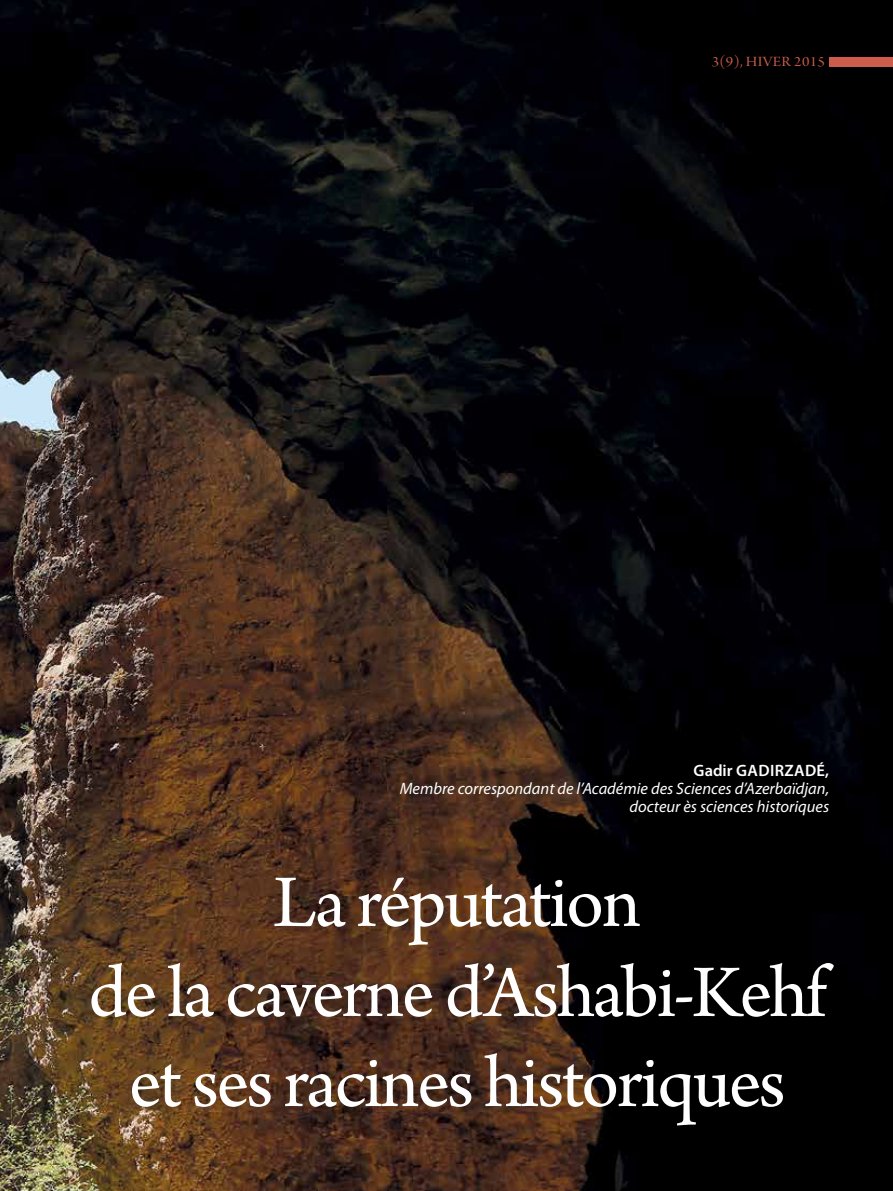
<style>
.page{position:relative;width:893px;height:1191px;background:#fff}
.page>*{position:absolute;margin:0;border:0;box-sizing:border-box;transform-origin:0 0}
.t1{font:78px/90px "Arno Pro";letter-spacing:-.03em;color:#fff;text-align:center}
.t2{font:italic 16.5px/18px "Myriad Pro";color:#fff;text-align:right}
.t3{font:600 16.5px "Myriad Pro";letter-spacing:.02em;color:#fff}
.t4{font:15px "Arno Pro Display";letter-spacing:.02em;color:#ce5c4d;scale:1.1 1}
</style>
<div class="page">
<img style="left:0;top:0;width:893px;height:1191px">
<div style="left:829px;top:57px;width:64px;height:9px;background:#ce5c4d"></div>
<p class="t4" style="left:712px;top:53px;width:104px">3(9), HIVER 2015</p>
<p class="t3" style="left:693px;top:760px;width:137px">Gadir GADIRZADÉ,</p>
<p class="t2" style="left:400px;top:779px;width:431px">Membre correspondant de l’Académie des Sciences d’Azerbaïdjan, docteur ès sciences historiques</p>
<h1 class="t1" style="left:88px;top:861px;width:739px">La réputation<br>de la caverne d’Ashabi-Kehf et ses racines historiques</h1>
</div>
